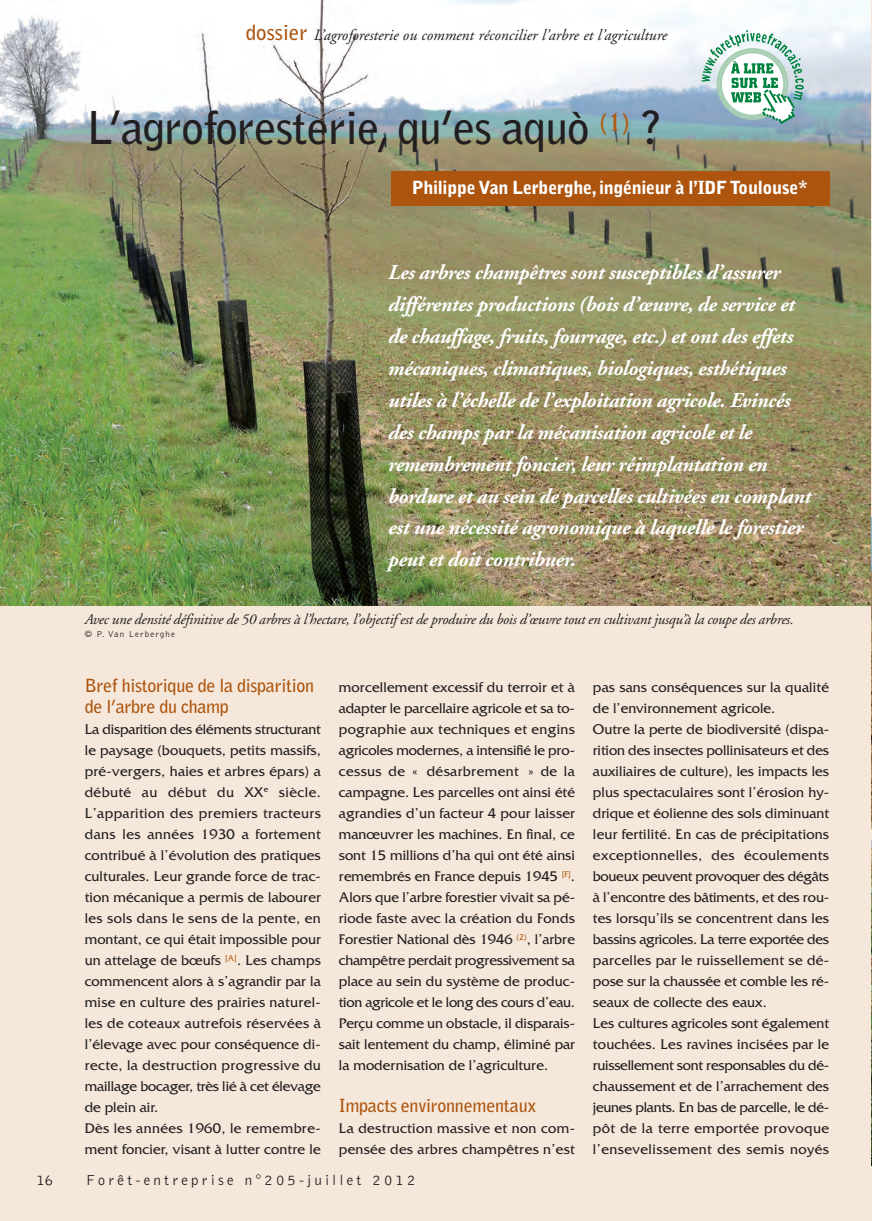
<style>
.page{position:relative;width:872px;height:1221px;background:#fff}
.page>*{position:absolute;margin:0;border:0;box-sizing:border-box;transform-origin:0 0}
.t1{font:700 45px "Bell Gothic";letter-spacing:-.015em;color:#231f20}
.t2{font:italic 700 21px/32px "Adobe Garamond";letter-spacing:-.015em;color:#fff}
.t3{font:700 18px/21px "Bell Gothic";letter-spacing:-.015em;color:#ad550f}
.t4{font:900 18px "Bell Gothic";letter-spacing:-.015em;color:#fff}
.t5{font:italic 15.75px "Adobe Garamond";color:#231f20}
.t6{font:italic 15px "Adobe Garamond";letter-spacing:-.015em;color:#231f20}
.t7{font:300 15px "Bell Gothic";letter-spacing:.21em;color:#231f20}
.t8{font:14.7px/21px "Friz Quadrata";letter-spacing:.005em;color:#231f20}
.t9{font:14.7px/21px "Friz Quadrata";letter-spacing:.025em;color:#231f20}
.t10{font:300 9px "Bell Gothic";letter-spacing:.12em;color:#231f20}
.s1{font-family:"Bell Gothic";font-weight:700;font-style:normal;font-size:21px;color:#ad550f}
</style>
<div class="page">
<div style="left:0;top:601px;width:871px;height:619px;background:#f5e8db"></div>
<img style="left:0;top:0;width:871px;height:605px">
<hr style="left:871px;top:0;width:1px;height:1220px;background:#f5e8db">
<div style="left:391px;top:171px;width:438px;height:35px;background:#ad550f"></div>
<img style="left:871px;top:840px;width:1px;height:325px">
<img style="left:871px;top:517px;width:1px;height:311px">
<svg style="left:701px;top:30px;width:103px;height:94px"></svg>
<p class="t5" style="left:246px;top:29px;width:423px"><span class="s1">dossier</span> L’agroforesterie ou comment réconcilier l’arbre et l’agriculture</p>
<h1 class="t1" style="left:86px;top:110px;width:577px">L’agroforesterie, qu’es aquò <sup>(1)</sup> ?</h1>
<p class="t4" style="left:412px;top:180px;width:398px">Philippe Van Lerberghe,ingénieur à l’IDF Toulouse*</p>
<p class="t2" style="left:388px;top:258px;width:425px">Les arbres champêtres sont susceptibles d’assurer différentes productions (bois d’œuvre, de service et de chauffage, fruits, fourrage, etc.) et ont des effets mécaniques, climatiques, biologiques, esthétiques utiles à l’échelle de l’exploitation agricole. Evincés des champs par la mécanisation agricole et le remembrement foncier, leur réimplantation en bordure et au sein de parcelles cultivées en complant est une nécessité agronomique à laquelle le forestier peut et doit contribuer.</p>
<p class="t6" style="left:85px;top:613px;width:710px">Avec une densité définitive de 50 arbres à l’hectare, l’objectif est de produire du bois d’œuvre tout en cultivant jusqu’à la coupe des arbres.</p>
<p class="t10" style="left:85px;top:631px;width:92px">© P. Van Lerberghe</p>
<p class="t3" style="left:85px;top:676px;width:231px">Bref historique de la disparition de l’arbre du champ</p>
<p class="t8" style="left:85px;top:720px;width:238px">La disparition des éléments structurant le paysage (bouquets, petits massifs, pré-vergers, haies et arbres épars) a débuté au début du XX<sup>e</sup> siècle.<br>L’apparition des premiers tracteurs dans les années 1930 a fortement contribué à l’évolution des pratiques culturales. Leur grande force de trac&shy;tion mécanique a permis de labourer les sols dans le sens de la pente, en montant, ce qui était impossible pour un attelage de bœufs <sup>[A]</sup>. Les champs commencent alors à s’agrandir par la mise en culture des prairies naturel&shy;les de coteaux autrefois réservées à l’élevage avec pour conséquence di&shy;recte, la destruction progressive du maillage bocager, très lié à cet élevage de plein air.<br>Dès les années 1960, le remembre&shy;ment foncier, visant à lutter contre le</p>
<p class="t8" style="left:339px;top:678px;width:238px;text-align:justify">morcellement excessif du terroir et à adapter le parcellaire agricole et sa to&shy;pographie aux techniques et engins agricoles modernes, a intensifié le pro&shy;cessus de « désarbrement » de la campagne. Les parcelles ont ainsi été agrandies d’un facteur 4 pour laisser manœuvrer les machines. En final, ce sont 15 millions d’ha qui ont été ainsi remembrés en France depuis 1945 <sup>[F]</sup>.<br>Alors que l’arbre forestier vivait sa pé&shy;riode faste avec la création du Fonds Forestier National dès 1946 <sup>(2)</sup>, l’arbre champêtre perdait progressivement sa place au sein du système de produc&shy;tion agricole et le long des cours d’eau.<br>Perçu comme un obstacle, il disparais&shy;sait lentement du champ, éliminé par la modernisation de l’agriculture.</p>
<p class="t3" style="left:339px;top:1096px;width:199px">Impacts environnementaux</p>
<p class="t9" style="left:339px;top:1119px;width:238px">La destruction massive et non com&shy;pensée des arbres champêtres n’est</p>
<p class="t7" style="left:37px;top:1173px;width:18px">16</p>
<p class="t7" style="left:86px;top:1174px;width:331px">Forêt-entreprise n°205-juillet 2012</p>
<p class="t8" style="left:593px;top:678px;width:238px">pas sans conséquences sur la qualité de l’environnement agricole.<br>Outre la perte de biodiversité (dispa&shy;rition des insectes pollinisateurs et des auxiliaires de culture), les impacts les plus spectaculaires sont l’érosion hy&shy;drique et éolienne des sols diminuant leur fertilité. En cas de précipitations exceptionnelles, des écoulements boueux peuvent provoquer des dégâts à l’encontre des bâtiments, et des rou&shy;tes lorsqu’ils se concentrent dans les bassins agricoles. La terre exportée des parcelles par le ruissellement se dé&shy;pose sur la chaussée et comble les ré&shy;seaux de collecte des eaux.<br>Les cultures agricoles sont également touchées. Les ravines incisées par le ruissellement sont responsables du dé&shy;chaussement et de l’arrachement des jeunes plants. En bas de parcelle, le dé&shy;pôt de la terre emportée provoque l’ensevelissement des semis noyés</p>
</div>
